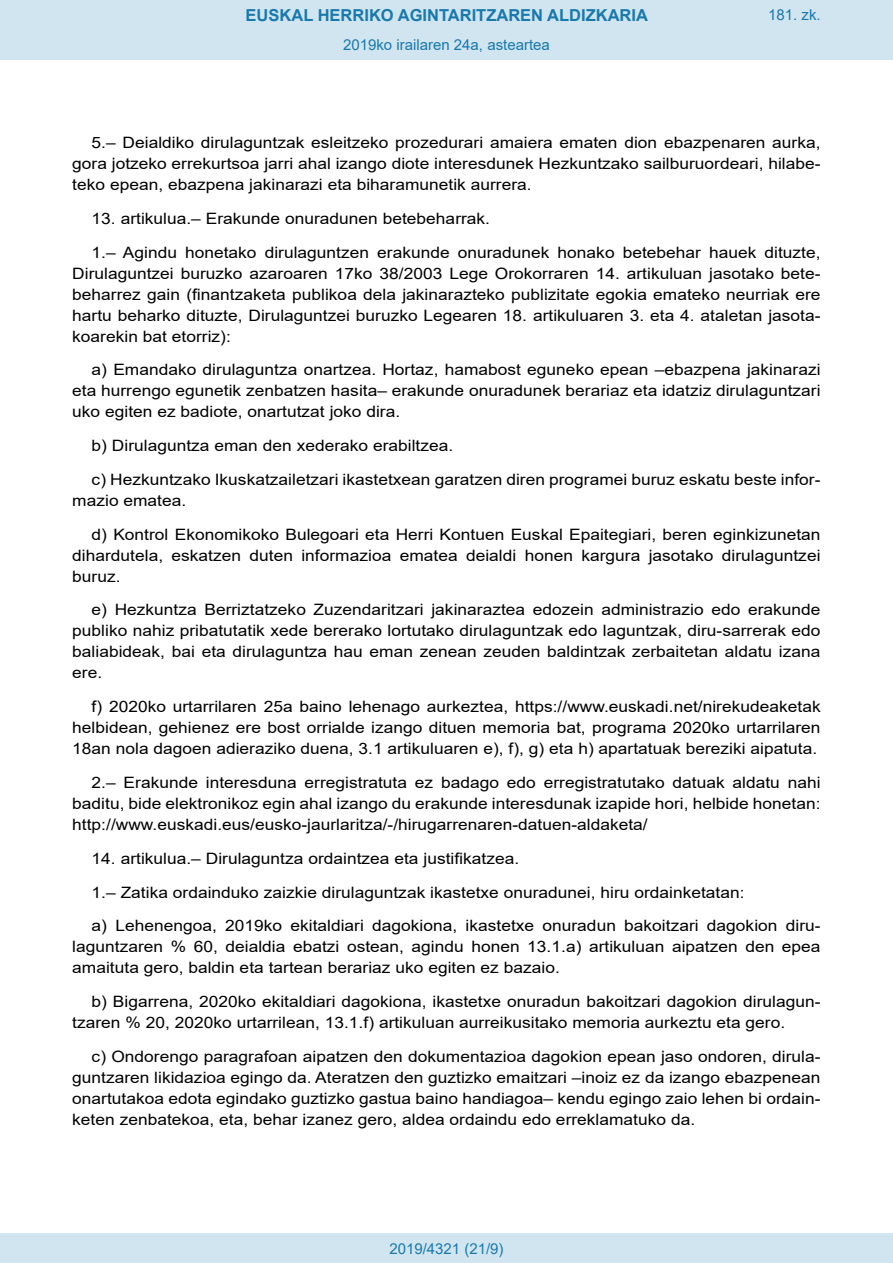
<style>
.page{position:relative;width:893px;height:1263px;background:#fff}
.page>*{position:absolute;margin:0;border:0;box-sizing:border-box;transform-origin:0 0}
.t1{font:700 16.5px "Arial";color:#1879ad}
.BOPVDetalle{font:15.6px/21px "Arial";color:#000;text-align:justify;scale:1.11 1}
.Paginacion_Centro{font:15px "Arial";color:#1879ad}
</style>
<div class="page">
<div style="left:0;top:0;width:893px;height:60px;background:#d0e5f0"></div>
<div style="left:0;top:1233px;width:893px;height:30px;background:#d0e5f0"></div>
<p class="t1" style="left:246px;top:3px;width:404px">EUSKAL HERRIKO AGINTARITZAREN ALDIZKARIA</p>
<p class="Paginacion_Centro" style="left:343px;top:35px;width:208px">2019ko irailaren 24a, asteartea</p>
<p class="Paginacion_Centro" style="left:768px;top:5px;width:54px">181. zk.</p>
<p class="BOPVDetalle" style="left:72px;top:132px;width:676px;text-indent:19px">5.– Deialdiko dirulaguntzak esleitzeko prozedurari amaiera ematen dion ebazpenaren aurka, gora jotzeko errekurtsoa jarri ahal izango diote interesdunek Hezkuntzako sailburuordeari, hilabe&shy;teko epean, ebazpena jakinarazi eta biharamunetik aurrera.</p>
<p class="BOPVDetalle" style="left:92px;top:208px;width:360px">13. artikulua.– Erakunde onuradunen betebeharrak.</p>
<p class="BOPVDetalle" style="left:72px;top:242px;width:676px;text-indent:19px">1.– Agindu honetako dirulaguntzen erakunde onuradunek honako betebehar hauek dituzte, Dirulaguntzei buruzko azaroaren 17ko 38/2003 Lege Orokorraren 14. artikuluan jasotako bete&shy;beharrez gain (finantzaketa publikoa dela jakinarazteko publizitate egokia emateko neurriak ere hartu beharko dituzte, Dirulaguntzei buruzko Legearen 18. artikuluaren 3. eta 4. ataletan jasota&shy;koarekin bat etorriz):</p>
<p class="BOPVDetalle" style="left:72px;top:359px;width:676px;text-indent:19px">a) Emandako dirulaguntza onartzea. Hortaz, hamabost eguneko epean –ebazpena jakinarazi eta hurrengo egunetik zenbatzen hasita– erakunde onuradunek berariaz eta idatziz dirulaguntzari uko egiten ez badiote, onartutzat joko dira.</p>
<p class="BOPVDetalle" style="left:92px;top:435px;width:327px">b) Dirulaguntza eman den xederako erabiltzea.</p>
<p class="BOPVDetalle" style="left:72px;top:469px;width:676px;text-indent:19px">c) Hezkuntzako Ikuskatzailetzari ikastetxean garatzen diren programei buruz eskatu beste infor&shy;mazio ematea.</p>
<p class="BOPVDetalle" style="left:72px;top:524px;width:676px;text-indent:19px">d) Kontrol Ekonomikoko Bulegoari eta Herri Kontuen Euskal Epaitegiari, beren eginkizunetan dihardutela, eskatzen duten informazioa ematea deialdi honen kargura jasotako dirulaguntzei buruz.</p>
<p class="BOPVDetalle" style="left:72px;top:599px;width:676px;text-indent:19px">e) Hezkuntza Berriztatzeko Zuzendaritzari jakinaraztea edozein administrazio edo erakunde publiko nahiz pribatutatik xede bererako lortutako dirulaguntzak edo laguntzak, diru-sarrerak edo baliabideak, bai eta dirulaguntza hau eman zenean zeuden baldintzak zerbaitetan aldatu izana ere.</p>
<p class="BOPVDetalle" style="left:72px;top:696px;width:676px;text-indent:19px">f) 2020ko urtarrilaren 25a baino lehenago aurkeztea, https://www.euskadi.net/nirekudeaketak helbidean, gehienez ere bost orrialde izango dituen memoria bat, programa 2020ko urtarrilaren 18an nola dagoen adieraziko duena, 3.1 artikuluaren e), f), g) eta h) apartatuak bereziki aipatuta.</p>
<p class="BOPVDetalle" style="left:72px;top:772px;width:676px;text-indent:19px">2.– Erakunde interesduna erregistratuta ez badago edo erregistratutako datuak aldatu nahi baditu, bide elektronikoz egin ahal izango du erakunde interesdunak izapide hori, helbide honetan: http://www.euskadi.eus/eusko-jaurlaritza/-/hirugarrenaren-datuen-aldaketa/</p>
<p class="BOPVDetalle" style="left:92px;top:848px;width:387px">14. artikulua.– Dirulaguntza ordaintzea eta justifikatzea.</p>
<p class="BOPVDetalle" style="left:92px;top:881px;width:590px">1.– Zatika ordainduko zaizkie dirulaguntzak ikastetxe onuradunei, hiru ordainketatan:</p>
<p class="BOPVDetalle" style="left:72px;top:915px;width:676px;text-indent:19px">a) Lehenengoa, 2019ko ekitaldiari dagokiona, ikastetxe onuradun bakoitzari dagokion diru&shy;laguntzaren % 60, deialdia ebatzi ostean, agindu honen 13.1.a) artikuluan aipatzen den epea amaituta gero, baldin eta tartean berariaz uko egiten ez bazaio.</p>
<p class="BOPVDetalle" style="left:72px;top:991px;width:676px;text-indent:19px">b) Bigarrena, 2020ko ekitaldiari dagokiona, ikastetxe onuradun bakoitzari dagokion dirulagun&shy;tzaren % 20, 2020ko urtarrilean, 13.1.f) artikuluan aurreikusitako memoria aurkeztu eta gero.</p>
<p class="BOPVDetalle" style="left:72px;top:1046px;width:676px;text-indent:19px">c) Ondorengo paragrafoan aipatzen den dokumentazioa dagokion epean jaso ondoren, dirula&shy;guntzaren likidazioa egingo da. Ateratzen den guztizko emaitzari –inoiz ez da izango ebazpenean onartutakoa edota egindako guztizko gastua baino handiagoa– kendu egingo zaio lehen bi ordain&shy;keten zenbatekoa, eta, behar izanez gero, aldea ordaindu edo erreklamatuko da.</p>
<p class="Paginacion_Centro" style="left:389px;top:1238px;width:116px">2019/4321 (21/9)</p>
</div>
